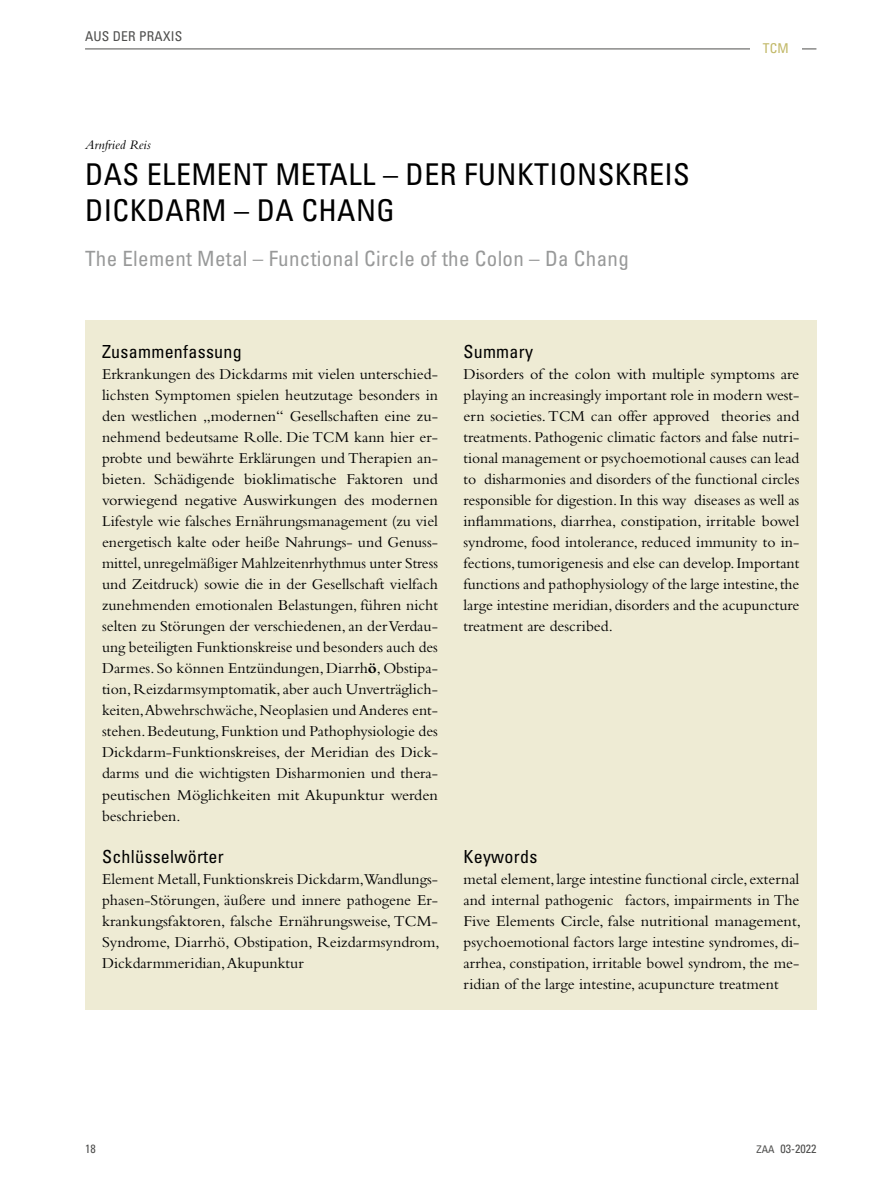
<style>
.page{position:relative;width:893px;height:1187px;background:#fff}
.page>*{position:absolute;margin:0;border:0;box-sizing:border-box;transform-origin:0 0}
.t1{font:condensed 30px/36px "Univers LT Std";letter-spacing:.015em;color:#000}
.t2{font:condensed 21px "Univers LT Std";letter-spacing:.015em;color:#989999}
.t3{font:condensed 18px "Univers LT Std";letter-spacing:.015em;color:#000}
.t4{font:15.75px/21px "Bembo";color:#000;text-align:justify}
.t5{font:condensed 13.5px "Univers LT Std";letter-spacing:.015em;color:#4e4e4d}
.t6{font:italic 13.5px "Bembo";color:#000}
.t7{font:condensed 13.5px "Univers LT Std";color:#c1b866}
.t8{font:condensed 12px "Univers LT Std";color:#4e4e4d}
.s1{font-weight:700}
.s2{font-size:10.5px}
</style>
<div class="page">
<hr style="left:85px;top:49px;width:731px;height:1px;background:#4e4e4d">
<div style="left:750px;top:43px;width:51px;height:11px;background:#fff"></div>
<div style="left:85px;top:320px;width:731px;height:689px;background:#eeebd4"></div>
<p class="t5" style="left:85px;top:27px;width:99px">AUS DER PRAXIS</p>
<p class="t6" style="left:85px;top:136px;width:67px">Arnfried Reis</p>
<h1 class="t1" style="left:85px;top:155px;width:606px">DAS ELEMENT METALL – DER FUNKTIONSKREIS<br>DICKDARM – DA CHANG</h1>
<h2 class="t2" style="left:85px;top:245px;width:545px">The Element Metal – Functional Circle of the Colon – Da Chang</h2>
<p class="t7" style="left:763px;top:39px;width:27px">TCM</p>
<p class="t3" style="left:102px;top:340px;width:141px">Zusammenfassung</p>
<p class="t4" style="left:102px;top:363px;width:337px">Erkrankungen des Dickdarms mit vielen unterschied&shy;lichsten Symptomen spielen heutzutage besonders in den westlichen „modernen“ Gesellschaften eine zu&shy;nehmend bedeutsame Rolle. Die TCM kann hier er&shy;probte und bewährte Erklärungen und Therapien an&shy;bieten. Schädigende bioklimatische Faktoren und vorwiegend negative Auswirkungen des modernen Lifestyle wie falsches Ernährungsmanagement (zu viel energetisch kalte oder heiße Nahrungs- und Genuss&shy;mittel, unregelmäßiger Mahlzeitenrhythmus unter Stress und Zeitdruck) sowie die in der Gesellschaft vielfach zunehmenden emotionalen Belastungen, führen nicht selten zu Störungen der verschiedenen, an der Verdau&shy;ung beteiligten Funktionskreise und besonders auch des Darmes. So können Entzündungen, Diarrh<span class="s1">ö</span>, Obstipa&shy;tion, Reizdarmsymptomatik, aber auch Unverträglich&shy;keiten,Abwehrschwäche, Neoplasien und Anderes ent&shy;stehen. Bedeutung, Funktion und Pathophysiologie des Dickdarm-Funktionskreises, der Meridian des Dick&shy;darms und die wichtigsten Disharmonien und thera&shy;peutischen Möglichkeiten mit Akupunktur werden beschrieben.</p>
<p class="t3" style="left:102px;top:844px;width:123px">Schlüsselwörter</p>
<p class="t4" style="left:102px;top:867px;width:339px">Element Metall, Funktionskreis Dickdarm,Wandlungs&shy;phasen-Störungen, äußere und innere pathogene Er&shy;krankungsfaktoren, falsche Ernährungsweise, TCM-Syndrome, Diarrhö, Obstipation, Reizdarmsyndrom, Dickdarmmeridian, Akupunktur</p>
<p class="t3" style="left:463px;top:340px;width:71px">Summary</p>
<p class="t4" style="left:463px;top:363px;width:337px">Disorders of the colon with multiple symptoms are playing an increasingly important role in modern west&shy;ern societies. TCM can offer approved theories and treatments. Pathogenic climatic factors and false nutri&shy;tional management or psychoemotional causes can lead to disharmonies and disorders of the functional circles responsible for digestion. In this way diseases as well as inflammations, diarrhea, constipation, irritable bowel syndrome, food intolerance, reduced immunity to in&shy;fections, tumorigenesis and else can develop. Important functions and pathophysiology of the large intestine, the large intestine meridian, disorders and the acupuncture treatment are described.</p>
<p class="t3" style="left:463px;top:844px;width:75px">Keywords</p>
<p class="t4" style="left:463px;top:867px;width:339px">metal element, large intestine functional circle, external and internal pathogenic factors, impairments in The Five Elements Circle, false nutritional management, psychoemotional factors large intestine syndromes, di&shy;arrhea, constipation, irritable bowel syndrom, the me&shy;ridian of the large intestine, acupuncture treatment</p>
<p class="t8" style="left:85px;top:1140px;width:12px">18</p>
<p class="t8" style="left:756px;top:1140px;width:62px"><span class="s2">ZAA</span> 03-2022</p>
</div>
